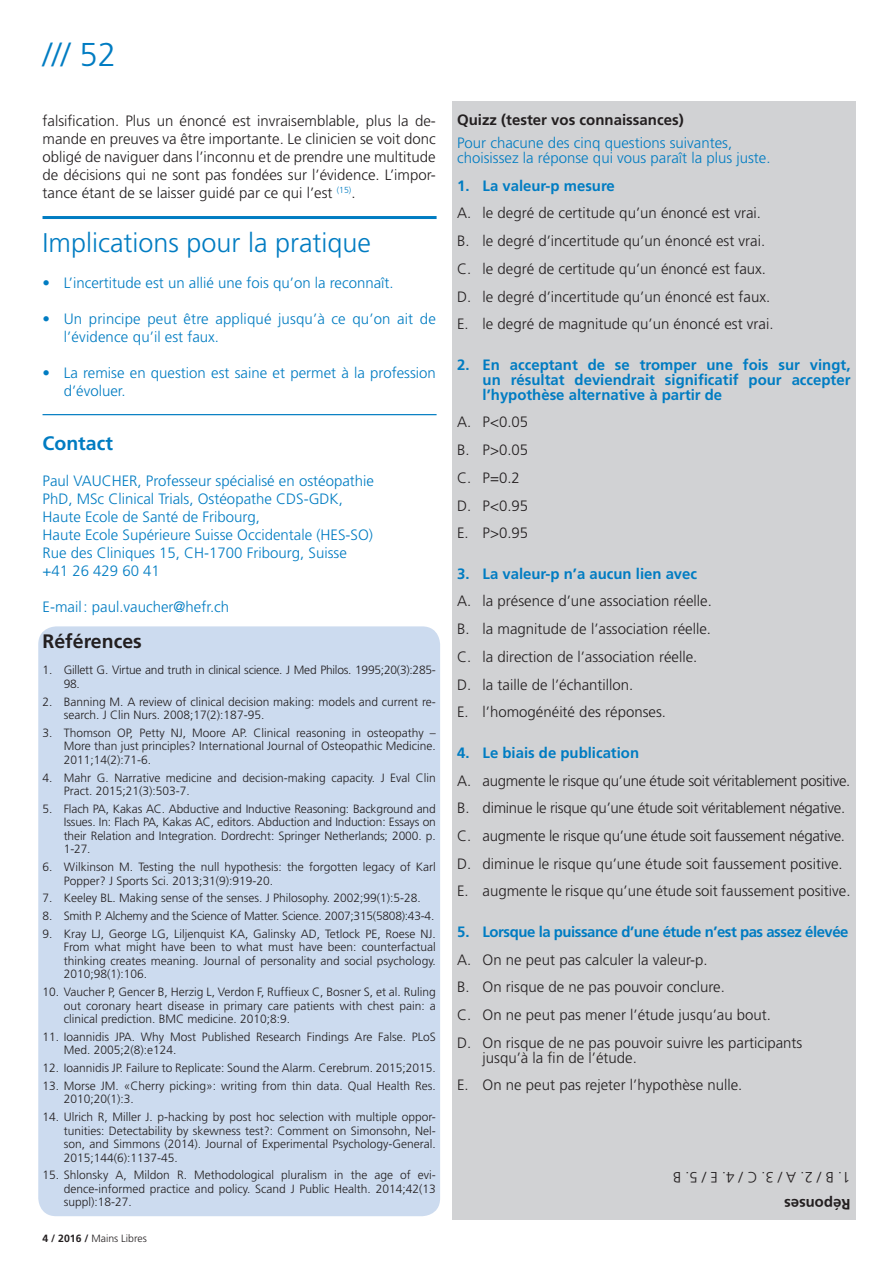
<style>
.page{position:relative;width:893px;height:1263px;background:#fff}
.page>*{position:absolute;margin:0;border:0;box-sizing:border-box;transform-origin:0 0}
.t1{font:300 33px "Frutiger";color:#007cc2}
.t2{font:300 27px "Frutiger";color:#007cc2}
.t3{font:700 19.5px "Frutiger";color:#231f20}
.t4{font:700 19.5px "Frutiger";color:#007cc2}
.t5{font:300 15px/27.8px "Frutiger";color:#231f20}
.t6{font:300 15px/18px "Frutiger";color:#007cc2}
.t7{font:300 15px/27.8px "Frutiger";letter-spacing:-.02em;color:#231f20}
.t8{font:700 15px/15px "Frutiger";color:#007cc2;text-align:justify}
.t9{font:700 15px "Frutiger";letter-spacing:-.03em;color:#007cc2}
.t10{font:700 15px "Frutiger";color:#231f20}
.t11{font:300 12px/13.5px "Frutiger";color:#231f20;text-align:justify}
.t12{font:300 12px/13.5px "Frutiger";letter-spacing:-.02em;color:#231f20}
.t13{font:300 10.5px "Frutiger";color:#231f20}
.s1{font-weight:700}
</style>
<div class="page">
<div style="left:452px;top:101px;width:404px;height:1118px;background:#d1d2d4"></div>
<div style="left:38px;top:626px;width:402px;height:590px;background:#ccdbef;border-radius:18px"></div>
<hr style="left:43px;top:216px;width:394px;height:3px;background:#007cc2">
<hr style="left:43px;top:414px;width:394px;height:1px;background:#007cc2">
<h1 class="t1" style="left:43px;top:36px;width:75px">/// 52</h1>
<p class="t5" style="left:43px;top:112px;width:395px;line-height:18px;text-align:justify">falsification. Plus un énoncé est invraisemblable, plus la de&shy;mande en preuves va être importante. Le clinicien se voit donc obligé de naviguer dans l’inconnu et de prendre une multitude de décisions qui ne sont pas fondées sur l’évidence. L’impor&shy;tance étant de se laisser guidé par ce qui l’est <sup>(15)</sup>.</p>
<h2 class="t2" style="left:43px;top:227px;width:330px">Implications pour la pratique</h2>
<p class="t6" style="left:43px;top:274px;width:353px">• L’incertitude est un allié une fois qu’on la reconnaît.</p>
<p class="t6" style="left:64px;top:310px;width:374px;text-indent:-21px">• Un principe peut être appliqué jusqu’à ce qu’on ait de l’évidence qu’il est faux.</p>
<p class="t6" style="left:64px;top:364px;width:374px;text-indent:-21px">• La remise en question est saine et permet à la profession d’évoluer.</p>
<h3 class="t4" style="left:43px;top:432px;width:72px">Contact</h3>
<p class="t6" style="left:43px;top:472px;width:333px">Paul VAUCHER, Professeur spécialisé en ostéopathie PhD, MSc Clinical Trials, Ostéopathe CDS-GDK, Haute Ecole de Santé de Fribourg,<br>Haute Ecole Supérieure Suisse Occidentale (HES-SO)<br>Rue des Cliniques 15, CH-1700 Fribourg, Suisse +41 26 429 60 41</p>
<p class="t6" style="left:43px;top:598px;width:188px">E-mail: paul.vaucher@hefr.ch</p>
<h3 class="t3" style="left:43px;top:630px;width:101px">Références</h3>
<p class="t12" style="left:64px;top:664px;width:374px;text-indent:-21px">1. Gillett G. Virtue and truth in clinical science. J Med Philos. 1995;20(3):285-<br>98.</p>
<p class="t11" style="left:64px;top:695px;width:374px;text-indent:-21px">2. Banning M. A review of clinical decision making: models and current re&shy;search. J Clin Nurs. 2008;17(2):187-95.</p>
<p class="t11" style="left:64px;top:726px;width:374px;text-indent:-21px">3. Thomson OP, Petty NJ, Moore AP. Clinical reasoning in osteopathy – More than just principles? International Journal of Osteopathic Medicine.<br>2011;14(2):71-6.</p>
<p class="t11" style="left:64px;top:771px;width:374px;text-indent:-21px">4. Mahr G. Narrative medicine and decision-making capacity. J Eval Clin<br>Pract. 2015;21(3):503-7.</p>
<p class="t11" style="left:64px;top:802px;width:374px;text-indent:-21px">5. Flach PA, Kakas AC. Abductive and Inductive Reasoning: Background and Issues. In: Flach PA, Kakas AC, editors. Abduction and Induction: Essays on their Relation and Integration. Dordrecht: Springer Netherlands; 2000. p.<br>1-27.</p>
<p class="t11" style="left:64px;top:860px;width:374px;text-indent:-21px">6. Wilkinson M. Testing the null hypothesis: the forgotten legacy of Karl<br>Popper? J Sports Sci. 2013;31(9):919-20.</p>
<p class="t11" style="left:43px;top:892px;width:380px">7. Keeley BL. Making sense of the senses. J Philosophy. 2002;99(1):5-28.</p>
<p class="t12" style="left:43px;top:909px;width:393px">8. Smith P. Alchemy and the Science of Matter. Science. 2007;315(5808):43-4.</p>
<p class="t11" style="left:64px;top:927px;width:374px;text-indent:-21px">9. Kray LJ, George LG, Liljenquist KA, Galinsky AD, Tetlock PE, Roese NJ.<br>From what might have been to what must have been: counterfactual thinking creates meaning. Journal of personality and social psychology.<br>2010;98(1):106.</p>
<p class="t11" style="left:64px;top:985px;width:374px;text-indent:-21px">10. Vaucher P, Gencer B, Herzig L, Verdon F, Ruffieux C, Bosner S, et al. Ruling out coronary heart disease in primary care patients with chest pain: a clinical prediction. BMC medicine. 2010;8:9.</p>
<p class="t11" style="left:64px;top:1030px;width:374px;text-indent:-21px">11. Ioannidis JPA. Why Most Published Research Findings Are False. PLoS<br>Med. 2005;2(8):e124.</p>
<p class="t11" style="left:43px;top:1061px;width:395px">12. Ioannidis JP. Failure to Replicate: Sound the Alarm. Cerebrum. 2015;2015.</p>
<p class="t11" style="left:64px;top:1079px;width:374px;text-indent:-21px">13. Morse JM. «Cherry picking»: writing from thin data. Qual Health Res.<br>2010;20(1):3.</p>
<p class="t11" style="left:64px;top:1110px;width:374px;text-indent:-21px">14. Ulrich R, Miller J. p-hacking by post hoc selection with multiple oppor&shy;tunities: Detectability by skewness test?: Comment on Simonsohn, Nel&shy;son, and Simmons (2014). Journal of Experimental Psychology-General.<br>2015;144(6):1137-45.</p>
<p class="t11" style="left:64px;top:1169px;width:374px;text-indent:-21px">15. Shlonsky A, Mildon R. Methodological pluralism in the age of evi&shy;dence-informed practice and policy. Scand J Public Health. 2014;42(13 suppl):18-27.</p>
<p class="t13" style="left:43px;top:1232px;width:106px"><span class="s1">4 / 2016 /</span> Mains Libres</p>
<p class="t10" style="left:457px;top:111px;width:228px">Quizz (tester vos connaissances)</p>
<p class="t6" style="left:457px;top:136px;width:315px;line-height:15px">Pour chacune des cinq questions suivantes, choisissez la réponse qui vous paraît la plus juste.</p>
<p class="t8" style="left:457px;top:178px;width:159px">1. La valeur-p mesure</p>
<p class="t5" style="left:457px;top:200px;width:318px">A. le degré de certitude qu’un énoncé est vrai.<br>B. le degré d’incertitude qu’un énoncé est vrai.<br>C. le degré de certitude qu’un énoncé est faux.<br>D. le degré d’incertitude qu’un énoncé est faux.<br>E. le degré de magnitude qu’un énoncé est vrai.</p>
<p class="t8" style="left:483px;top:357px;width:369px;text-indent:-25px">2. En acceptant de se tromper une fois sur vingt, un résultat deviendrait significatif pour accepter l’hypothèse alternative à partir de</p>
<p class="t5" style="left:457px;top:409px;width:73px">A. P&lt;0.05<br>B. P&gt;0.05<br>C. P=0.2<br>D. P&lt;0.95<br>E. P&gt;0.95</p>
<p class="t8" style="left:457px;top:566px;width:242px">3. La valeur-p n’a aucun lien avec</p>
<p class="t5" style="left:457px;top:588px;width:256px">A. la présence d’une association réelle.<br>B. la magnitude de l’association réelle.<br>C. la direction de l’association réelle.<br>D. la taille de l’échantillon.<br>E. l’homogénéité des réponses.</p>
<p class="t8" style="left:457px;top:745px;width:184px">4. Le biais de publication</p>
<p class="t7" style="left:457px;top:767px;width:395px">A. augmente le risque qu’une étude soit véritablement positive.<br>B. diminue le risque qu’une étude soit véritablement négative.<br>C. augmente le risque qu’une étude soit faussement négative.<br>D. diminue le risque qu’une étude soit faussement positive.<br>E. augmente le risque qu’une étude soit faussement positive.</p>
<p class="t9" style="left:457px;top:923px;width:393px">5. Lorsque la puissance d’une étude n’est pas assez élevée</p>
<p class="t5" style="left:457px;top:946px;width:347px">A. On ne peut pas calculer la valeur-p.<br>B. On risque de ne pas pouvoir conclure.<br>C. On ne peut pas mener l’étude jusqu’au bout.<br>D. On risque de ne pas pouvoir suivre les participants</p>
<p class="t5" style="left:457px;top:1044px;width:287px;text-indent:26px">jusqu’à la fin de l’étude.<br>E. On ne peut pas rejeter l’hypothèse nulle.</p>
<p class="t5" style="left:850px;top:1190px;width:179px;rotate:-180deg">1. B / 2. A / 3. C / 4. E / 5. B</p>
<p class="t10" style="left:850px;top:1213px;width:68px;rotate:-180deg">Réponses</p>
</div>
